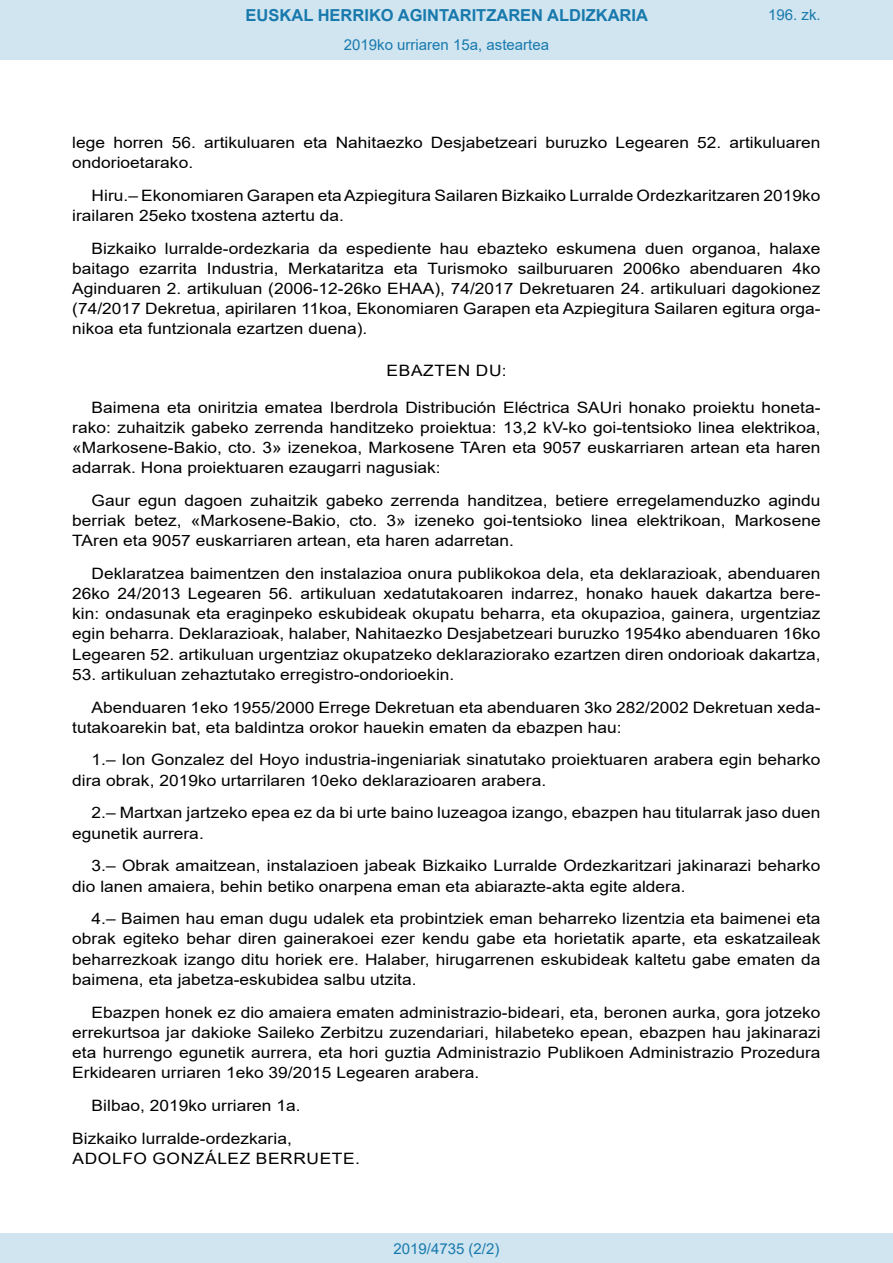
<style>
.page{position:relative;width:893px;height:1263px;background:#fff}
.page>*{position:absolute;margin:0;border:0;box-sizing:border-box;transform-origin:0 0}
.t1{font:700 16.5px "Arial";color:#1879ad}
.BOPVDetalle{font:15.6px/20.1px "Arial";color:#000;scale:1.11 1}
.BOPVFirmaPuesto{font:15.6px "Arial";color:#000;scale:1.11 1}
.BOPVFirmaLugFec{font:15.6px "Arial";color:#000;scale:1.11 1}
.BOPVFirmaNombre{font:15.6px "Arial";letter-spacing:.035em;color:#000;scale:1.11 1}
.BOPVClave{font:15.6px "Arial";letter-spacing:.035em;color:#000;scale:1.11 1}
.Paginacion_Centro{font:15px "Arial";color:#1879ad}
</style>
<div class="page">
<div style="left:0;top:0;width:893px;height:60px;background:#d0e5f0"></div>
<div style="left:0;top:1233px;width:893px;height:30px;background:#d0e5f0"></div>
<p class="t1" style="left:246px;top:3px;width:404px">EUSKAL HERRIKO AGINTARITZAREN ALDIZKARIA</p>
<p class="Paginacion_Centro" style="left:344px;top:35px;width:207px">2019ko urriaren 15a, asteartea</p>
<p class="Paginacion_Centro" style="left:768px;top:5px;width:54px">196. zk.</p>
<p class="BOPVDetalle" style="left:72px;top:132px;width:676px">lege horren 56. artikuluaren eta Nahitaezko Desjabetzeari buruzko Legearen 52. artikuluaren ondorioetarako.</p>
<p class="BOPVDetalle" style="left:72px;top:185px;width:676px;text-indent:19px">Hiru.– Ekonomiaren Garapen eta Azpiegitura Sailaren Bizkaiko Lurralde Ordezkaritzaren 2019ko irailaren 25eko txostena aztertu da.</p>
<p class="BOPVDetalle" style="left:72px;top:238px;width:676px;text-align:justify;text-indent:19px">Bizkaiko lurralde-ordezkaria da espediente hau ebazteko eskumena duen organoa, halaxe baitago ezarrita Industria, Merkataritza eta Turismoko sailburuaren 2006ko abenduaren 4ko Aginduaren 2. artikuluan (2006-12-26ko EHAA), 74/2017 Dekretuaren 24. artikuluari dagokionez (74/2017 Dekretua, apirilaren 11koa, Ekonomiaren Garapen eta Azpiegitura Sailaren egitura orga&shy;nikoa eta funtzionala ezartzen duena).</p>
<p class="BOPVClave" style="left:387px;top:360px;width:110px">EBAZTEN DU:</p>
<p class="BOPVDetalle" style="left:72px;top:397px;width:676px;text-align:justify;text-indent:19px">Baimena eta oniritzia ematea Iberdrola Distribución Eléctrica SAUri honako proiektu honeta&shy;rako: zuhaitzik gabeko zerrenda handitzeko proiektua: 13,2 kV-ko goi-tentsioko linea elektrikoa, «Markosene-Bakio, cto. 3» izenekoa, Markosene TAren eta 9057 euskarriaren artean eta haren adarrak. Hona proiektuaren ezaugarri nagusiak:</p>
<p class="BOPVDetalle" style="left:72px;top:490px;width:676px;text-align:justify;text-indent:19px">Gaur egun dagoen zuhaitzik gabeko zerrenda handitzea, betiere erregelamenduzko agindu berriak betez, «Markosene-Bakio, cto. 3» izeneko goi-tentsioko linea elektrikoan, Markosene TAren eta 9057 euskarriaren artean, eta haren adarretan.</p>
<p class="BOPVDetalle" style="left:72px;top:563px;width:676px;text-align:justify;text-indent:19px">Deklaratzea baimentzen den instalazioa onura publikokoa dela, eta deklarazioak, abenduaren 26ko 24/2013 Legearen 56. artikuluan xedatutakoaren indarrez, honako hauek dakartza bere&shy;kin: ondasunak eta eraginpeko eskubideak okupatu beharra, eta okupazioa, gainera, urgentziaz egin beharra. Deklarazioak, halaber, Nahitaezko Desjabetzeari buruzko 1954ko abenduaren 16ko Legearen 52. artikuluan urgentziaz okupatzeko deklaraziorako ezartzen diren ondorioak dakartza,</p>
<p class="BOPVDetalle" style="left:72px;top:664px;width:346px">53. artikuluan zehaztutako erregistro-ondorioekin.</p>
<p class="BOPVDetalle" style="left:72px;top:697px;width:676px;text-indent:19px">Abenduaren 1eko 1955/2000 Errege Dekretuan eta abenduaren 3ko 282/2002 Dekretuan xeda&shy;tutakoarekin bat, eta baldintza orokor hauekin ematen da ebazpen hau:</p>
<p class="BOPVDetalle" style="left:72px;top:750px;width:676px;text-indent:19px">1.– Ion Gonzalez del Hoyo industria-ingeniariak sinatutako proiektuaren arabera egin beharko dira obrak, 2019ko urtarrilaren 10eko deklarazioaren arabera.</p>
<p class="BOPVDetalle" style="left:72px;top:803px;width:676px;text-indent:19px">2.– Martxan jartzeko epea ez da bi urte baino luzeagoa izango, ebazpen hau titularrak jaso duen egunetik aurrera.</p>
<p class="BOPVDetalle" style="left:72px;top:856px;width:676px;text-indent:19px">3.– Obrak amaitzean, instalazioen jabeak Bizkaiko Lurralde Ordezkaritzari jakinarazi beharko dio lanen amaiera, behin betiko onarpena eman eta abiarazte-akta egite aldera.</p>
<p class="BOPVDetalle" style="left:72px;top:909px;width:676px;text-align:justify;text-indent:19px">4.– Baimen hau eman dugu udalek eta probintziek eman beharreko lizentzia eta baimenei eta obrak egiteko behar diren gainerakoei ezer kendu gabe eta horietatik aparte, eta eskatzaileak beharrezkoak izango ditu horiek ere. Halaber, hirugarrenen eskubideak kaltetu gabe ematen da baimena, eta jabetza-eskubidea salbu utzita.</p>
<p class="BOPVDetalle" style="left:72px;top:1002px;width:676px;text-align:justify;text-indent:19px">Ebazpen honek ez dio amaiera ematen administrazio-bideari, eta, beronen aurka, gora jotzeko errekurtsoa jar dakioke Saileko Zerbitzu zuzendariari, hilabeteko epean, ebazpen hau jakinarazi eta hurrengo egunetik aurrera, eta hori guztia Administrazio Publikoen Administrazio Prozedura Erkidearen urriaren 1eko 39/2015 Legearen arabera.</p>
<p class="BOPVFirmaLugFec" style="left:92px;top:1094px;width:190px">Bilbao, 2019ko urriaren 1a.</p>
<p class="BOPVFirmaPuesto" style="left:72px;top:1127px;width:199px">Bizkaiko lurralde-ordezkaria,</p>
<p class="BOPVFirmaNombre" style="left:73px;top:1147px;width:260px">ADOLFO GONZÁLEZ BERRUETE.</p>
<p class="Paginacion_Centro" style="left:393px;top:1238px;width:107px">2019/4735 (2/2)</p>
</div>
